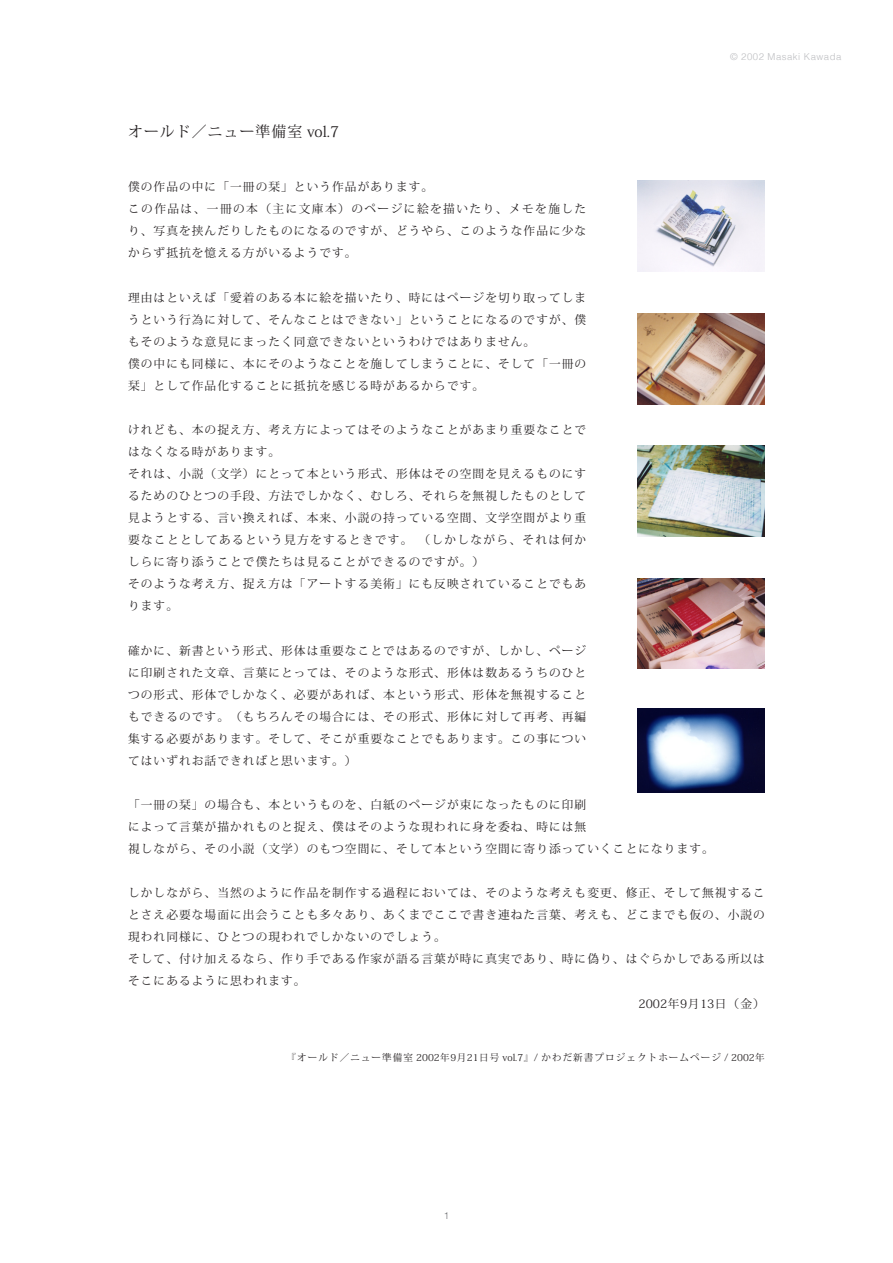
<style>
.page{position:relative;width:893px;height:1263px;background:#fff}
.page>*{position:absolute;margin:0;border:0;box-sizing:border-box;transform-origin:0 0}
.タイトル{font:14.85px "Koz Min Pro";letter-spacing:.07em;color:#231f20}
.本文{font:11.7px/22px "Koz Min Pro";letter-spacing:.09em;color:#231f20;text-align:justify}
.本文_右揃え{font:11.7px "Koz Min Pro";letter-spacing:.045em;color:#231f20}
.キャプション{font:9.6px "Koz Min Pro";letter-spacing:.11em;color:#231f20}
.コピーライト{font:300 9.6px "Helvetica";letter-spacing:.05em;color:#bcbdc0}
</style>
<div class="page">
<img style="left:637px;top:181px;width:128px;height:91px">
<img style="left:637px;top:313px;width:128px;height:91px">
<img style="left:637px;top:446px;width:128px;height:90px">
<img style="left:637px;top:578px;width:128px;height:91px">
<img style="left:637px;top:709px;width:128px;height:84px">
<p class="タイトル" style="left:128px;top:121px;width:213px">オールド／ニュー準備室 vol.7</p>
<p class="コピーライト" style="left:730px;top:50px;width:113px">© 2002 Masaki Kawada</p>
<p class="本文" style="left:128px;top:176px;width:307px">僕の作品の中に「一冊の栞」という作品があります。</p>
<p class="本文" style="left:128px;top:198px;width:460px">この作品は、一冊の本（主に文庫本）のページに絵を描いたり、メモを施したり、写真を挟んだりしたものになるのですが、どうやら、このような作品に少なからず抵抗を憶える方がいるようです。</p>
<p class="本文" style="left:128px;top:286px;width:460px">理由はといえば「愛着のある本に絵を描いたり、時にはページを切り取ってしまうという行為に対して、そんなことはできない」ということになるのですが、僕もそのような意見にまったく同意できないというわけではありません。</p>
<p class="本文" style="left:128px;top:352px;width:460px">僕の中にも同様に、本にそのようなことを施してしまうことに、そして「一冊の栞」として作品化することに抵抗を感じる時があるからです。</p>
<p class="本文" style="left:128px;top:418px;width:460px">けれども、本の捉え方、考え方によってはそのようなことがあまり重要なことではなくなる時があります。</p>
<p class="本文" style="left:128px;top:462px;width:460px">それは、小説（文学）にとって本という形式、形体はその空間を見えるものにするためのひとつの手段、方法でしかなく、むしろ、それらを無視したものとして見ようとする、言い換えれば、本来、小説の持っている空間、文学空間がより重要なこととしてあるという見方をするときです。 （しかしながら、それは何かしらに寄り添うことで僕たちは見ることができるのですが。）</p>
<p class="本文" style="left:128px;top:573px;width:460px">そのような考え方、捉え方は「アートする美術」にも反映されていることでもあります。</p>
<p class="本文" style="left:128px;top:639px;width:460px">確かに、新書という形式、形体は重要なことではあるのですが、しかし、ページに印刷された文章、言葉にとっては、そのような形式、形体は数あるうちのひとつの形式、形体でしかなく、必要があれば、本という形式、形体を無視することもできるのです。（もちろんその場合には、その形式、形体に対して再考、再編集する必要があります。そして、そこが重要なことでもあります。この事についてはいずれお話できればと思います。）</p>
<p class="本文" style="left:128px;top:793px;width:587px;text-align:left">「一冊の栞」の場合も、本というものを、白紙のページが束になったものに印刷<br>によって言葉が描かれものと捉え、僕はそのような現われに身を委ね、時には無<br>視しながら、その小説（文学）のもつ空間に、そして本という空間に寄り添っていくことになります。</p>
<p class="本文" style="left:128px;top:881px;width:638px">しかしながら、当然のように作品を制作する過程においては、そのような考えも変更、修正、そして無視することさえ必要な場面に出会うことも多々あり、あくまでここで書き連ねた言葉、考えも、どこまでも仮の、小説の現われ同様に、ひとつの現われでしかないのでしょう。</p>
<p class="本文" style="left:128px;top:948px;width:638px">そして、付け加えるなら、作り手である作家が語る言葉が時に真実であり、時に偽り、はぐらかしである所以はそこにあるように思われます。</p>
<p class="本文_右揃え" style="left:639px;top:995px;width:128px">2002年9月13日（金）</p>
<p class="キャプション" style="left:287px;top:1051px;width:480px">『オールド／ニュー準備室 2002年9月21日号 vol.7』/ かわだ新書プロジェクトホームページ / 2002年</p>
</div>
